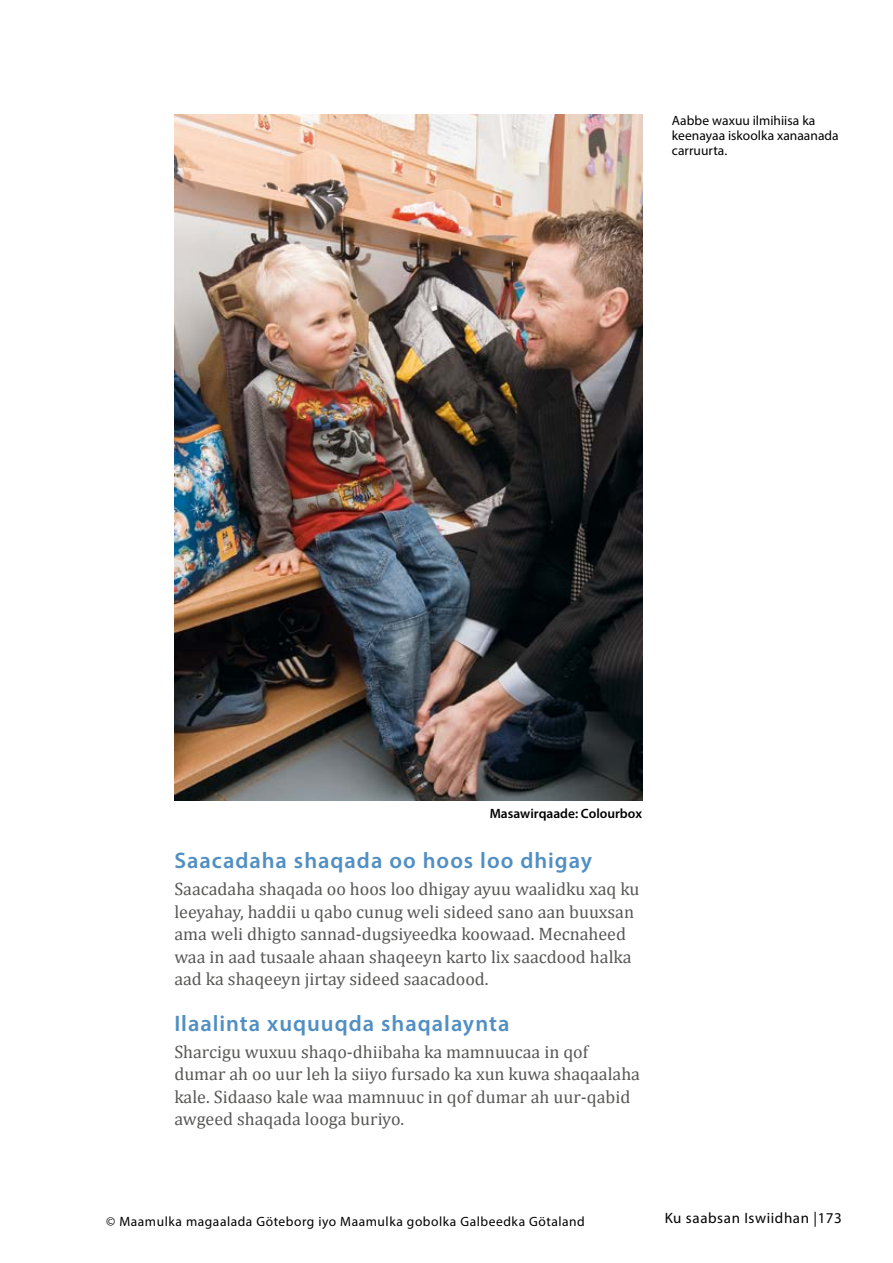
<style>
.page{position:relative;width:893px;height:1263px;background:#fff}
.page>*{position:absolute;margin:0;border:0;box-sizing:border-box;transform-origin:0 0}
.t1{font:600 22.5px "Myriad Pro";letter-spacing:.045em;color:#518fc3}
.t2{font:18px/22.5px "Cambria";color:#575756}
.t3{font:15px "Myriad Pro";letter-spacing:.04em;color:#000}
.t4{font:13.5px "Myriad Pro";letter-spacing:.035em;color:#000}
.t5{font:13.5px/15px "Myriad Pro";color:#000}
.t6{font:600 13.5px "Myriad Pro";color:#000}
</style>
<div class="page">
<img style="left:174px;top:115px;width:468px;height:685px">
<p class="t5" style="left:672px;top:113px;width:168px">Aabbe waxuu ilmihiisa ka keenayaa iskoolka xanaanada carruurta.</p>
<p class="t6" style="left:490px;top:805px;width:154px">Masawirqaade: Colourbox</p>
<p class="t1" style="left:174px;top:846px;width:419px">Saacadaha shaqada oo hoos loo dhigay</p>
<p class="t2" style="left:174px;top:878px;width:467px">Saacadaha shaqada oo hoos loo dhigay ayuu waalidku xaq ku leeyahay, haddii u qabo cunug weli sideed sano aan buuxsan ama weli dhigto sannad-dugsiyeedka koowaad. Mecnaheed waa in aad tusaale ahaan shaqeeyn karto lix saacdood halka aad ka shaqeeyn jirtay sideed saacadood.</p>
<p class="t1" style="left:174px;top:1009px;width:337px">Ilaalinta xuquuqda shaqalaynta</p>
<p class="t2" style="left:174px;top:1040px;width:467px">Sharcigu wuxuu shaqo-dhiibaha ka mamnuucaa in qof dumar ah oo uur leh la siiyo fursado ka xun kuwa shaqaalaha kale. Sidaaso kale waa mamnuuc in qof dumar ah uur-qabid awgeed shaqada looga buriyo.</p>
<p class="t4" style="left:106px;top:1213px;width:480px">© Maamulka magaalada Göteborg iyo Maamulka gobolka Galbeedka Götaland</p>
<p class="t3" style="left:665px;top:1209px;width:179px">Ku saabsan Iswiidhan |173</p>
</div>
